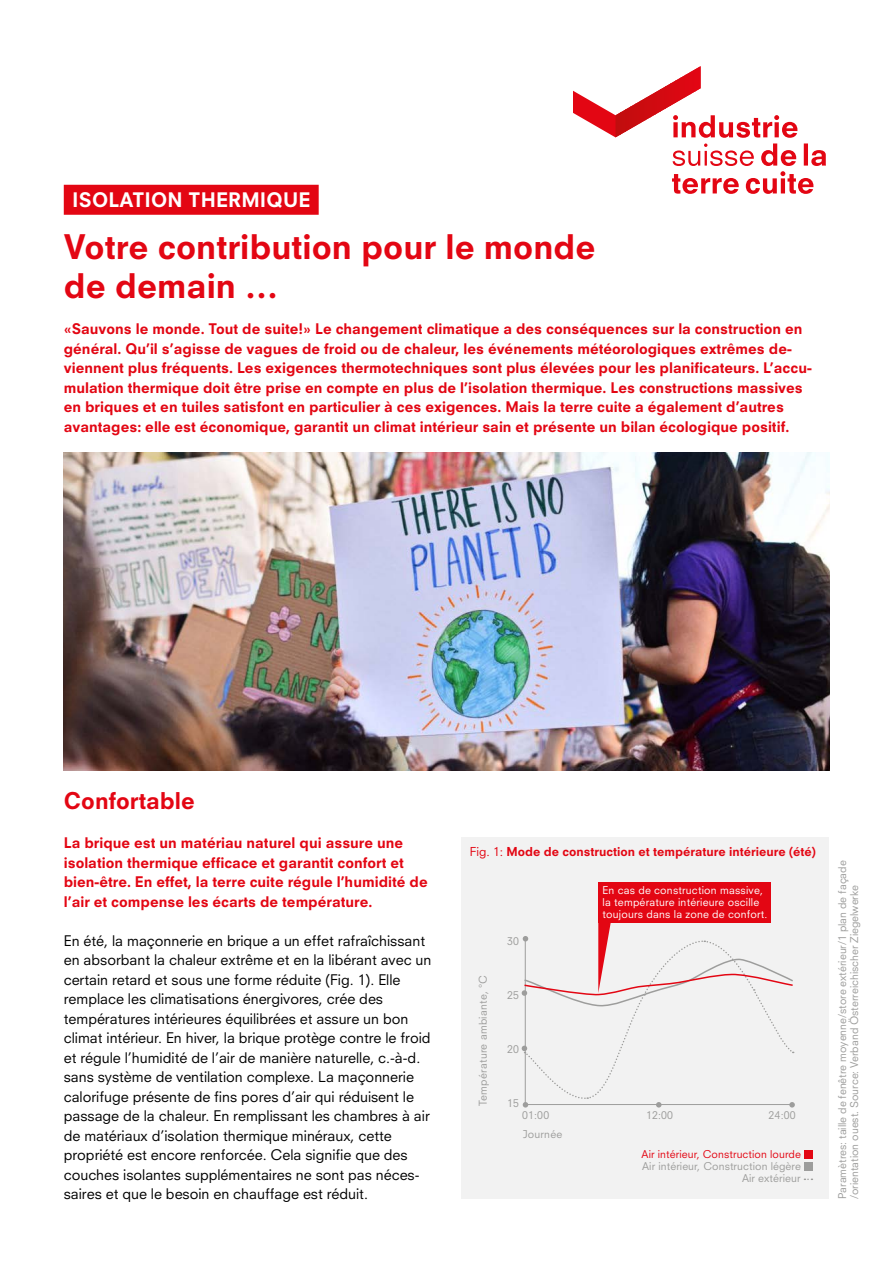
<style>
.page{position:relative;width:893px;height:1263px;background:#fff}
.page>*{position:absolute;margin:0;border:0;box-sizing:border-box;transform-origin:0 0}
.t1{font:800 33px/39px "Neuzeit S";color:#e30613}
.t2{font:800 22.5px "Neuzeit S";color:#e30613}
.t3{font:800 19.5px "Neuzeit S";letter-spacing:.01em;color:#fff}
.t4{font:800 14.25px/19.5px "Neuzeit S";color:#e30613}
.t5{font:14.25px/19.5px "Neuzeit S";color:#000}
.t6{font:800 12px "Neuzeit S";color:#e30613}
.t7{font:10.5px/12px "Neuzeit S";color:#9d9d9c;text-align:right}
.t8{font:10.5px/12px "Neuzeit S";letter-spacing:.02em;color:#fff}
.t9{font:10.5px "Neuzeit S";letter-spacing:.01em;color:#e30613}
.t10{font:10.5px "Neuzeit S";letter-spacing:.02em;color:#9d9d9c}
.s1{font-weight:400}
</style>
<div class="page">
<svg style="left:573px;top:90px;width:253px;height:104px"></svg>
<hr style="left:615px;top:66px;width:2px;height:71px;background:#c00d0e">
<hr style="left:617px;top:66px;width:2px;height:71px;background:#c10d0e">
<hr style="left:619px;top:66px;width:1px;height:71px;background:#c20d0e">
<hr style="left:620px;top:66px;width:2px;height:71px;background:#c20d0e">
<hr style="left:622px;top:66px;width:2px;height:71px;background:#c30d0e">
<hr style="left:624px;top:66px;width:1px;height:71px;background:#c40d0e">
<hr style="left:625px;top:66px;width:2px;height:71px;background:#c40c0e">
<hr style="left:627px;top:66px;width:2px;height:71px;background:#c50c0e">
<hr style="left:629px;top:66px;width:1px;height:71px;background:#c60c0f">
<hr style="left:630px;top:66px;width:2px;height:71px;background:#c60c0f">
<hr style="left:632px;top:66px;width:2px;height:71px;background:#c70c0f">
<hr style="left:634px;top:66px;width:1px;height:71px;background:#c80c0f">
<hr style="left:635px;top:66px;width:2px;height:71px;background:#c80c0f">
<hr style="left:637px;top:66px;width:2px;height:71px;background:#c90c0f">
<hr style="left:639px;top:66px;width:1px;height:71px;background:#ca0b0f">
<hr style="left:640px;top:66px;width:2px;height:71px;background:#cb0b0f">
<hr style="left:642px;top:66px;width:2px;height:71px;background:#cb0b0f">
<hr style="left:644px;top:66px;width:1px;height:71px;background:#cc0b10">
<hr style="left:645px;top:66px;width:2px;height:71px;background:#cd0b10">
<hr style="left:647px;top:66px;width:2px;height:71px;background:#ce0b10">
<hr style="left:649px;top:66px;width:1px;height:71px;background:#ce0b10">
<hr style="left:650px;top:66px;width:2px;height:71px;background:#cf0b10">
<hr style="left:652px;top:66px;width:2px;height:71px;background:#d00a10">
<hr style="left:654px;top:66px;width:1px;height:71px;background:#d00a10">
<hr style="left:655px;top:66px;width:2px;height:71px;background:#d10a10">
<hr style="left:657px;top:66px;width:2px;height:71px;background:#d20a11">
<hr style="left:659px;top:66px;width:1px;height:71px;background:#d20a11">
<hr style="left:660px;top:66px;width:2px;height:71px;background:#d30a11">
<hr style="left:662px;top:66px;width:2px;height:71px;background:#d40a11">
<hr style="left:664px;top:66px;width:1px;height:71px;background:#d40911">
<hr style="left:665px;top:66px;width:2px;height:71px;background:#d50911">
<hr style="left:667px;top:66px;width:2px;height:71px;background:#d60911">
<hr style="left:669px;top:66px;width:1px;height:71px;background:#d70911">
<hr style="left:670px;top:66px;width:2px;height:71px;background:#d70912">
<hr style="left:672px;top:66px;width:2px;height:71px;background:#d80912">
<hr style="left:674px;top:66px;width:1px;height:71px;background:#d90812">
<hr style="left:675px;top:66px;width:2px;height:71px;background:#da0812">
<hr style="left:677px;top:66px;width:2px;height:71px;background:#da0812">
<hr style="left:679px;top:66px;width:2px;height:71px;background:#db0812">
<hr style="left:681px;top:66px;width:1px;height:71px;background:#dc0812">
<hr style="left:682px;top:66px;width:2px;height:71px;background:#dc0812">
<hr style="left:684px;top:66px;width:2px;height:71px;background:#dd0712">
<hr style="left:686px;top:66px;width:1px;height:71px;background:#de0713">
<hr style="left:687px;top:66px;width:2px;height:71px;background:#de0713">
<hr style="left:689px;top:66px;width:2px;height:71px;background:#df0713">
<hr style="left:691px;top:66px;width:1px;height:71px;background:#e00713">
<hr style="left:692px;top:66px;width:2px;height:71px;background:#e00613">
<hr style="left:694px;top:66px;width:2px;height:71px;background:#e10613">
<hr style="left:696px;top:66px;width:1px;height:71px;background:#e20613">
<hr style="left:697px;top:66px;width:2px;height:71px;background:#e20613">
<hr style="left:699px;top:66px;width:2px;height:71px;background:#e30613">
<div style="left:64px;top:185px;width:255px;height:30px;background:#e30613"></div>
<img style="left:64px;top:453px;width:765px;height:318px">
<div style="left:461px;top:838px;width:368px;height:361px;background:#f2f2f2"></div>
<div style="left:804px;top:1150px;width:8px;height:8px;background:#e30613"></div>
<div style="left:804px;top:1162px;width:8px;height:8px;background:#9d9d9c"></div>
<div style="left:598px;top:882px;width:173px;height:41px;background:#e30613"></div>
<svg style="left:522px;top:923px;width:273px;height:184px"></svg>
<h3 class="t3" style="left:72px;top:188px;width:240px">ISOLATION THERMIQUE</h3>
<h1 class="t1" style="left:64px;top:227px;width:533px">Votre contribution pour le monde de demain …</h1>
<p class="t4" style="left:64px;top:319px;width:749px">«Sauvons le monde. Tout de suite!» Le changement climatique a des conséquences sur la construction en général. Qu’il s’agisse de vagues de froid ou de chaleur, les événements météorologiques extrêmes de&shy;viennent plus fréquents. Les exigences thermotechniques sont plus élevées pour les planificateurs. L’accu&shy;mulation thermique doit être prise en compte en plus de l’isolation thermique. Les constructions massives en briques et en tuiles satisfont en particulier à ces exigences. Mais la terre cuite a également d’autres avantages: elle est économique, garantit un climat intérieur sain et présente un bilan écologique positif.</p>
<h2 class="t2" style="left:64px;top:787px;width:133px">Confortable</h2>
<p class="t4" style="left:64px;top:833px;width:365px">La brique est un matériau naturel qui assure une isolation thermique efficace et garantit confort et bien-être. En effet, la terre cuite régule l’humidité de l’air et compense les écarts de température.</p>
<p class="t5" style="left:64px;top:930px;width:369px">En été, la maçonnerie en brique a un effet rafraîchissant en absorbant la chaleur extrême et en la libérant avec un certain retard et sous une forme réduite (Fig. 1). Elle remplace les climatisations énergivores, crée des températures intérieures équilibrées et assure un bon climat intérieur. En hiver, la brique protège contre le froid et régule l’humidité de l’air de manière naturelle, c.-à-d. sans système de ventilation complexe. La maçonnerie calorifuge présente de fins pores d’air qui réduisent le passage de la chaleur. En remplissant les chambres à air de matériaux d’isolation thermique minéraux, cette propriété est encore renforcée. Cela signifie que des couches isolantes supplémentaires ne sont pas néces&shy;saires et que le besoin en chauffage est réduit.</p>
<p class="t6" style="left:470px;top:844px;width:347px"><span class="s1">Fig. 1:</span> Mode de construction et température intérieure (été)</p>
<p class="t10" style="left:477px;top:1106px;width:132px;rotate:-90deg">Température ambiante, °C</p>
<p class="t7" style="left:507px;top:934px;width:13px">30</p>
<p class="t7" style="left:507px;top:989px;width:13px">25</p>
<p class="t7" style="left:507px;top:1043px;width:13px">20</p>
<p class="t7" style="left:507px;top:1097px;width:13px">15</p>
<p class="t7" style="left:522px;top:1109px;width:29px">01:00</p>
<p class="t10" style="left:523px;top:1127px;width:41px">Journée</p>
<p class="t8" style="left:603px;top:884px;width:166px">En cas de construction massive, la température intérieure oscille toujours dans la zone de confort.</p>
<p class="t7" style="left:646px;top:1109px;width:29px">12:00</p>
<p class="t7" style="left:769px;top:1109px;width:29px">24:00</p>
<p class="t9" style="left:642px;top:1148px;width:161px">Air intérieur, Construction lourde</p>
<p class="t7" style="left:642px;top:1160px;width:160px">Air intérieur, Construction légère<br>Air extérieur</p>
<p class="t7" style="left:836px;top:1199px;width:340px;text-align:left;rotate:-90deg">Paramètres: taille de fenêtre moyenne/store extérieur/1 plan de façade /orientation ouest. Source: Verband Österreichischer Ziegelwerke</p>
</div>
